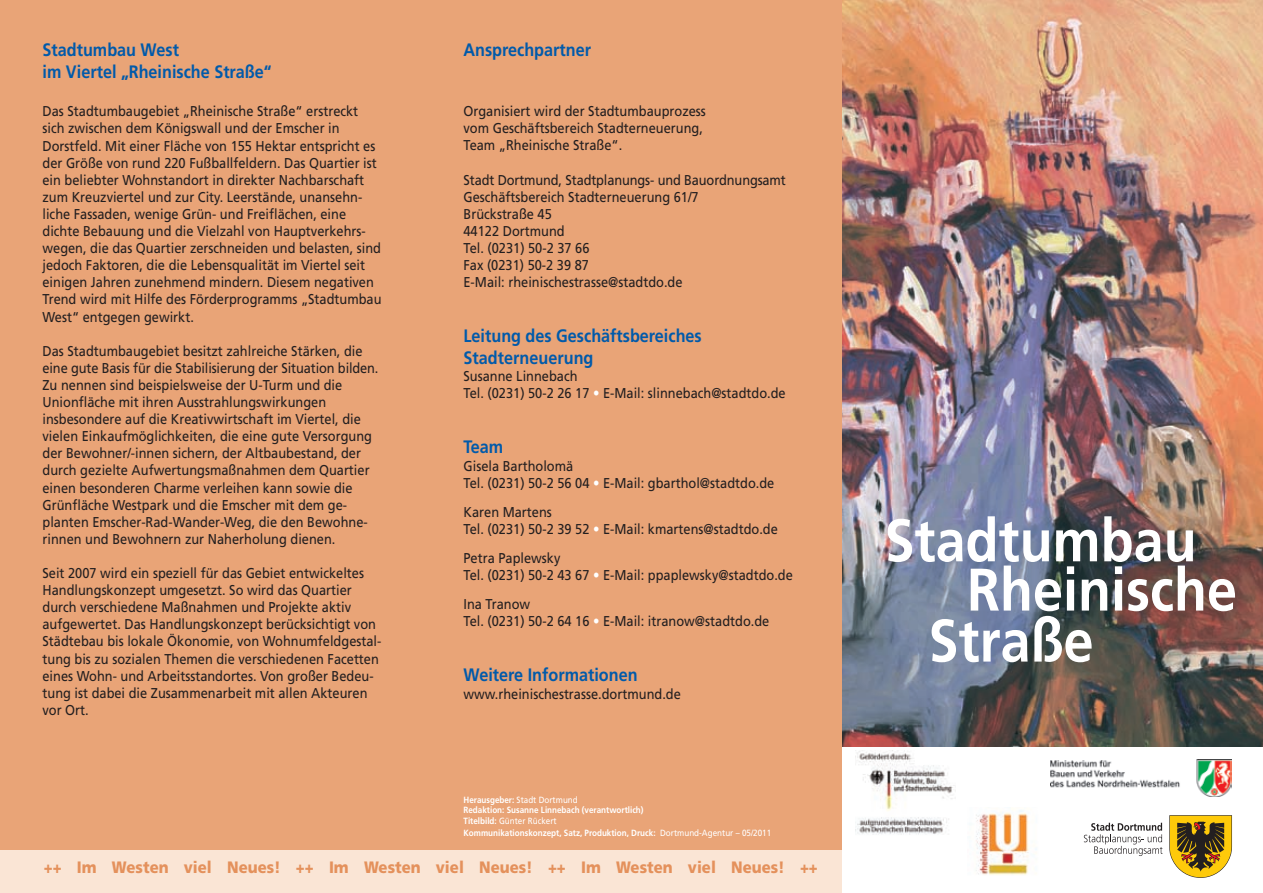
<style>
.page{position:relative;width:1263px;height:893px;background:#fff}
.page>*{position:absolute;margin:0;border:0;box-sizing:border-box;transform-origin:0 0}
.t1{font:700 60px "Frutiger LT";color:#fff;scale:.9 1}
.t2{font:700 18px/21.6px "Frutiger LT";color:#015aaa;scale:.9 1}
.t3{font:900 16.5px "Frutiger LT";color:#e4915c;scale:.9 1}
.t4{font:14.25px/17.1px "Frutiger LT";color:#231f20;scale:.9 1}
.t5{font:700 9px/10.8px "Frutiger LT";color:#fff;scale:.9 1}
.s1{color:#fff}
.s2{font-weight:400}
</style>
<div class="page">
<div style="left:0;top:0;width:842px;height:893px;background:#e9a477"></div>
<img style="left:842px;top:0;width:421px;height:747px">
<svg style="left:1169px;top:815px;width:63px;height:63px;background:#a7892f"></svg>
<svg style="left:1084px;top:823px;width:78px;height:33px"></svg>
<div style="left:0;top:850px;width:842px;height:43px;background:#fae5d5"></div>
<img style="left:976px;top:810px;width:61px;height:65px">
<img style="left:1051px;top:759px;width:180px;height:37px">
<img style="left:855px;top:751px;width:101px;height:84px">
<p class="t2" style="left:43px;top:39px;width:256px">Stadtumbau West<br>im Viertel „Rheinische Straße“</p>
<p class="t4" style="left:43px;top:103px;width:378px">Das Stadtumbaugebiet „Rheinische Straße“ erstreckt sich zwischen dem Königswall und der Emscher in Dorstfeld. Mit einer Fläche von 155 Hektar entspricht es der Größe von rund 220 Fußballfeldern. Das Quartier ist ein beliebter Wohnstandort in direkter Nachbarschaft zum Kreuzviertel und zur City. Leerstände, unansehn&shy;liche Fassaden, wenige Grün- und Freiflächen, eine dichte Bebauung und die Vielzahl von Hauptverkehrs&shy;wegen, die das Quartier zerschneiden und belasten, sind jedoch Faktoren, die die Lebensqualität im Viertel seit einigen Jahren zunehmend mindern. Diesem negativen Trend wird mit Hilfe des Förderprogramms „Stadtumbau West“ entgegen gewirkt.</p>
<p class="t4" style="left:43px;top:342px;width:375px">Das Stadtumbaugebiet besitzt zahlreiche Stärken, die eine gute Basis für die Stabilisierung der Situation bilden.<br>Zu nennen sind beispielsweise der U-Turm und die Unionfläche mit ihren Ausstrahlungswirkungen insbesondere auf die Kreativwirtschaft im Viertel, die vielen Einkaufmöglichkeiten, die eine gute Versorgung der Bewohner/-innen sichern, der Altbaubestand, der durch gezielte Aufwertungsmaßnahmen dem Quartier einen besonderen Charme verleihen kann sowie die Grünfläche Westpark und die Emscher mit dem ge&shy;planten Emscher-Rad-Wander-Weg, die den Bewohne&shy;rinnen und Bewohnern zur Naherholung dienen.</p>
<p class="t4" style="left:43px;top:565px;width:378px">Seit 2007 wird ein speziell für das Gebiet entwickeltes Handlungskonzept umgesetzt. So wird das Quartier durch verschiedene Maßnahmen und Projekte aktiv aufgewertet. Das Handlungskonzept berücksichtigt von Städtebau bis lokale Ökonomie, von Wohnumfeldgestal&shy;tung bis zu sozialen Themen die verschiedenen Facetten eines Wohn- und Arbeitsstandortes. Von großer Bedeu&shy;tung ist dabei die Zusammenarbeit mit allen Akteuren vor Ort.</p>
<p class="t2" style="left:463px;top:39px;width:143px">Ansprechpartner</p>
<p class="t4" style="left:463px;top:103px;width:271px">Organisiert wird der Stadtumbauprozess vom Geschäftsbereich Stadterneuerung,<br>Team „Rheinische Straße“.</p>
<p class="t4" style="left:463px;top:171px;width:360px">Stadt Dortmund, Stadtplanungs- und Bauordnungsamt<br>Geschäftsbereich Stadterneuerung 61/7<br>Brückstraße 45<br>44122 Dortmund<br>Tel. (0231) 50-2 37 66<br>Fax (0231) 50-2 39 87<br>E-Mail: rheinischestrasse@stadtdo.de</p>
<p class="t2" style="left:463px;top:325px;width:266px">Leitung des Geschäftsbereiches<br>Stadterneuerung</p>
<p class="t4" style="left:463px;top:368px;width:360px">Susanne Linnebach<br>Tel. (0231) 50-2 26 17 <span class="s1">•</span> E-Mail: slinnebach@stadtdo.de</p>
<p class="t2" style="left:463px;top:436px;width:46px">Team</p>
<p class="t4" style="left:463px;top:457px;width:347px">Gisela Bartholomä<br>Tel. (0231) 50-2 56 04 <span class="s1">•</span> E-Mail: gbarthol@stadtdo.de</p>
<p class="t4" style="left:463px;top:503px;width:351px">Karen Martens<br>Tel. (0231) 50-2 39 52 <span class="s1">•</span> E-Mail: kmartens@stadtdo.de</p>
<p class="t4" style="left:463px;top:549px;width:367px">Petra Paplewsky<br>Tel. (0231) 50-2 43 67 <span class="s1">•</span> E-Mail: ppaplewsky@stadtdo.de</p>
<p class="t4" style="left:463px;top:596px;width:341px">Ina Tranow<br>Tel. (0231) 50-2 64 16 <span class="s1">•</span> E-Mail: itranow@stadtdo.de</p>
<p class="t2" style="left:463px;top:664px;width:195px">Weitere Informationen</p>
<p class="t4" style="left:463px;top:685px;width:243px">www.rheinischestrasse.dortmund.de</p>
<p class="t5" style="left:463px;top:794px;width:202px">Herausgeber: <span class="s2">Stadt Dortmund<br></span>Redaktion: Susanne Linnebach (verantwortlich)<br>Titelbild: <span class="s2">Günter Rückert</span></p>
<p class="t5" style="left:463px;top:827px;width:343px">Kommunikationskonzept, Satz, Produktion, Druck: <span class="s2">Dortmund-Agentur – 05/2011</span></p>
<p class="t3" style="left:44px;top:857px;width:861px">++ Im Westen viel Neues! ++ Im Westen viel Neues! ++ Im Westen viel Neues! ++</p>
<h1 class="t1" style="left:884px;top:505px;width:348px">Stadtumbau</h1>
<h1 class="t1" style="left:967px;top:554px;width:301px">Rheinische</h1>
<h1 class="t1" style="left:928px;top:605px;width:185px">Straße</h1>
</div>
